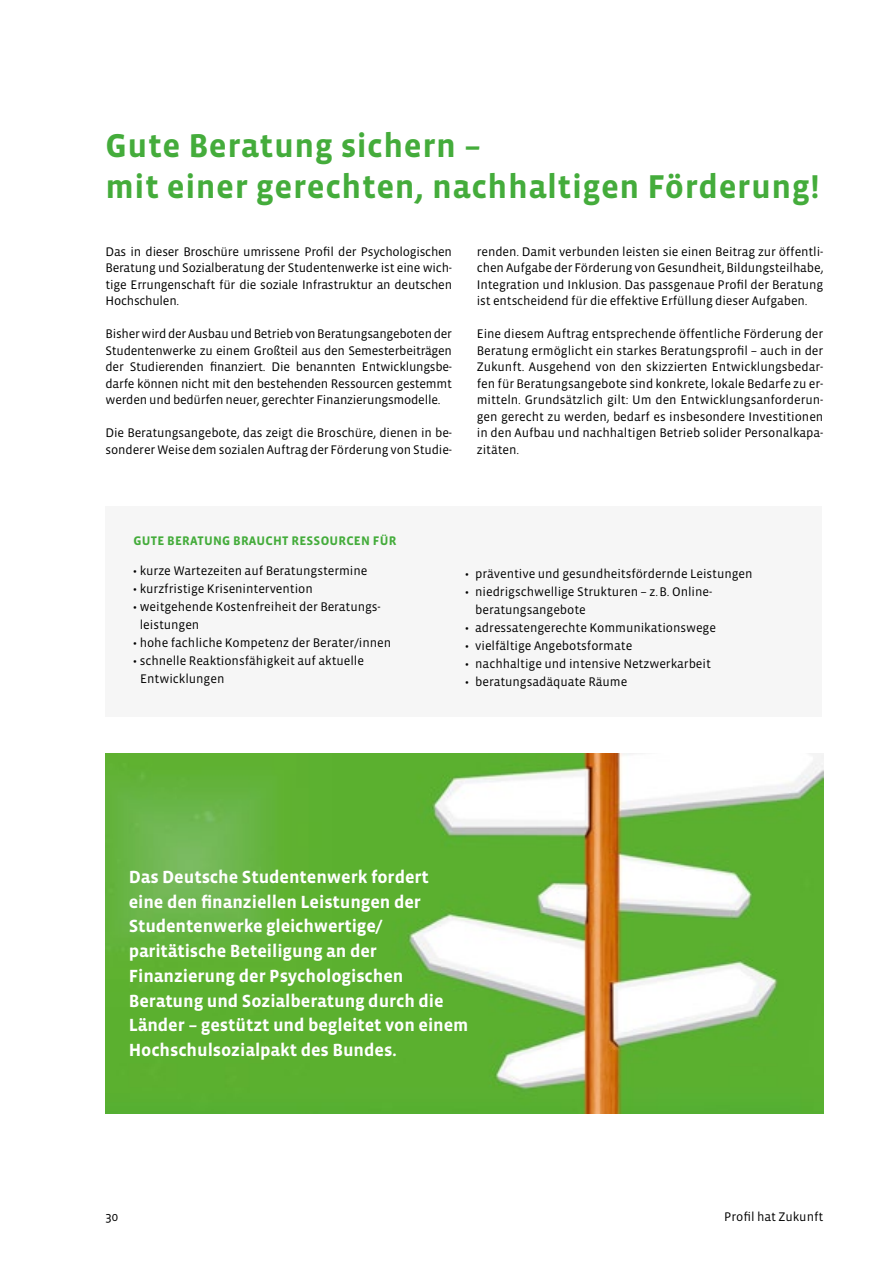
<style>
.page{position:relative;width:893px;height:1263px;background:#fff}
.page>*{position:absolute;margin:0;border:0;box-sizing:border-box;transform-origin:0 0}
.H3_Vista{font:700 33.75px/41.2px "Vista Sans OTCE";letter-spacing:.015em;color:#44ac3b}
.Fließtext_Copy_Vista{font:700 18px/24.8px "Vista Sans OTCE";letter-spacing:-.005em;color:#fff}
.Fließtext_Copy_Vista-2{font:12.75px/16.5px "Vista Sans OTCE";letter-spacing:-.005em;color:#000;text-align:justify}
.H3_Vista-2{font:700 12.75px "Vista Sans OTCE";letter-spacing:.015em;color:#44ac3b}
</style>
<div class="page">
<div style="left:106px;top:506px;width:716px;height:211px;background:#f6f6f6"></div>
<img style="left:106px;top:753px;width:717px;height:361px">
<p class="H3_Vista" style="left:106px;top:124px;width:715px">Gute Beratung sichern –<br>mit einer gerechten, nachhaltigen Förderung!</p>
<p class="Fließtext_Copy_Vista-2" style="left:106px;top:243px;width:348px">Das in dieser Broschüre umrissene Profil der Psychologischen Beratung und Sozialberatung der Studentenwerke ist eine wich&shy;tige Errungenschaft für die soziale Infrastruktur an deutschen Hochschulen.</p>
<p class="Fließtext_Copy_Vista-2" style="left:106px;top:326px;width:348px">Bisher wird der Ausbau und Betrieb von Beratungsangeboten der Studentenwerke zu einem Großteil aus den Semesterbeiträgen der Studierenden finanziert. Die benannten Entwicklungsbe&shy;darfe können nicht mit den bestehenden Ressourcen gestemmt werden und bedürfen neuer, gerechter Finanzierungsmodelle.</p>
<p class="Fließtext_Copy_Vista-2" style="left:106px;top:425px;width:348px">Die Beratungsangebote, das zeigt die Broschüre, dienen in be&shy;sonderer Weise dem sozialen Auftrag der Förderung von Studie-</p>
<p class="Fließtext_Copy_Vista-2" style="left:477px;top:243px;width:348px">renden. Damit verbunden leisten sie einen Beitrag zur öffentli&shy;chen Aufgabe der Förderung von Gesundheit, Bildungsteilhabe, Integration und Inklusion. Das passgenaue Profil der Beratung ist entscheidend für die effektive Erfüllung dieser Aufgaben.</p>
<p class="Fließtext_Copy_Vista-2" style="left:477px;top:326px;width:348px">Eine diesem Auftrag entsprechende öffentliche Förderung der Beratung ermöglicht ein starkes Beratungsprofil – auch in der Zukunft. Ausgehend von den skizzierten Entwicklungsbedar&shy;fen für Beratungsangebote sind konkrete, lokale Bedarfe zu er&shy;mitteln. Grundsätzlich gilt: Um den Entwicklungsanforderun&shy;gen gerecht zu werden, bedarf es insbesondere Investitionen in den Aufbau und nachhaltigen Betrieb solider Personalkapa&shy;zitäten.</p>
<p class="H3_Vista-2" style="left:133px;top:533px;width:265px">GUTE BERATUNG BRAUCHT RESSOURCEN FÜR</p>
<p class="Fließtext_Copy_Vista-2" style="left:133px;top:562px;width:236px">• kurze Wartezeiten auf Beratungstermine</p>
<p class="Fließtext_Copy_Vista-2" style="left:133px;top:580px;width:182px">• kurzfristige Krisenintervention</p>
<p class="Fließtext_Copy_Vista-2" style="left:140px;top:598px;width:242px;line-height:18px;text-indent:-7px">• Weitgehende Kostenfreiheit der Beratungs‑ leistungen</p>
<p class="Fließtext_Copy_Vista-2" style="left:133px;top:634px;width:260px">• hohe fachliche Kompetenz der Berater/innen</p>
<p class="Fließtext_Copy_Vista-2" style="left:140px;top:652px;width:225px;line-height:18px;text-indent:-7px">• schnelle Reaktionsfähigkeit auf aktuelle<br>Entwicklungen</p>
<p class="Fließtext_Copy_Vista-2" style="left:465px;top:565px;width:289px">• präventive und gesundheitsfördernde Leistungen</p>
<p class="Fließtext_Copy_Vista-2" style="left:475px;top:583px;width:238px;line-height:18px;text-indent:-10px">• niedrigschwellige Strukturen – z.B. Online&shy;beratungsangebote</p>
<p class="Fließtext_Copy_Vista-2" style="left:465px;top:619px;width:253px">• adressatengerechte Kommunikationswege</p>
<p class="Fließtext_Copy_Vista-2" style="left:465px;top:637px;width:169px">• vielfältige Angebotsformate</p>
<p class="Fließtext_Copy_Vista-2" style="left:465px;top:655px;width:248px">• nachhaltige und intensive Netzwerkarbeit</p>
<p class="Fließtext_Copy_Vista-2" style="left:465px;top:673px;width:164px">• beratungsadäquate Räume</p>
<p class="Fließtext_Copy_Vista" style="left:129px;top:864px;width:341px">Das Deutsche Studentenwerk fordert<br>eine den finanziellen Leistungen der Studentenwerke gleichwertige/ paritätische Beteiligung an der Finanzierung der Psychologischen Beratung und Sozialberatung durch die Länder – gestützt und begleitet von einem Hochschulsozialpakt des Bundes.</p>
<p class="Fließtext_Copy_Vista-2" style="left:106px;top:1208px;width:14px">30</p>
<p class="Fließtext_Copy_Vista-2" style="left:724px;top:1208px;width:101px">Profil hat Zukunft</p>
</div>
